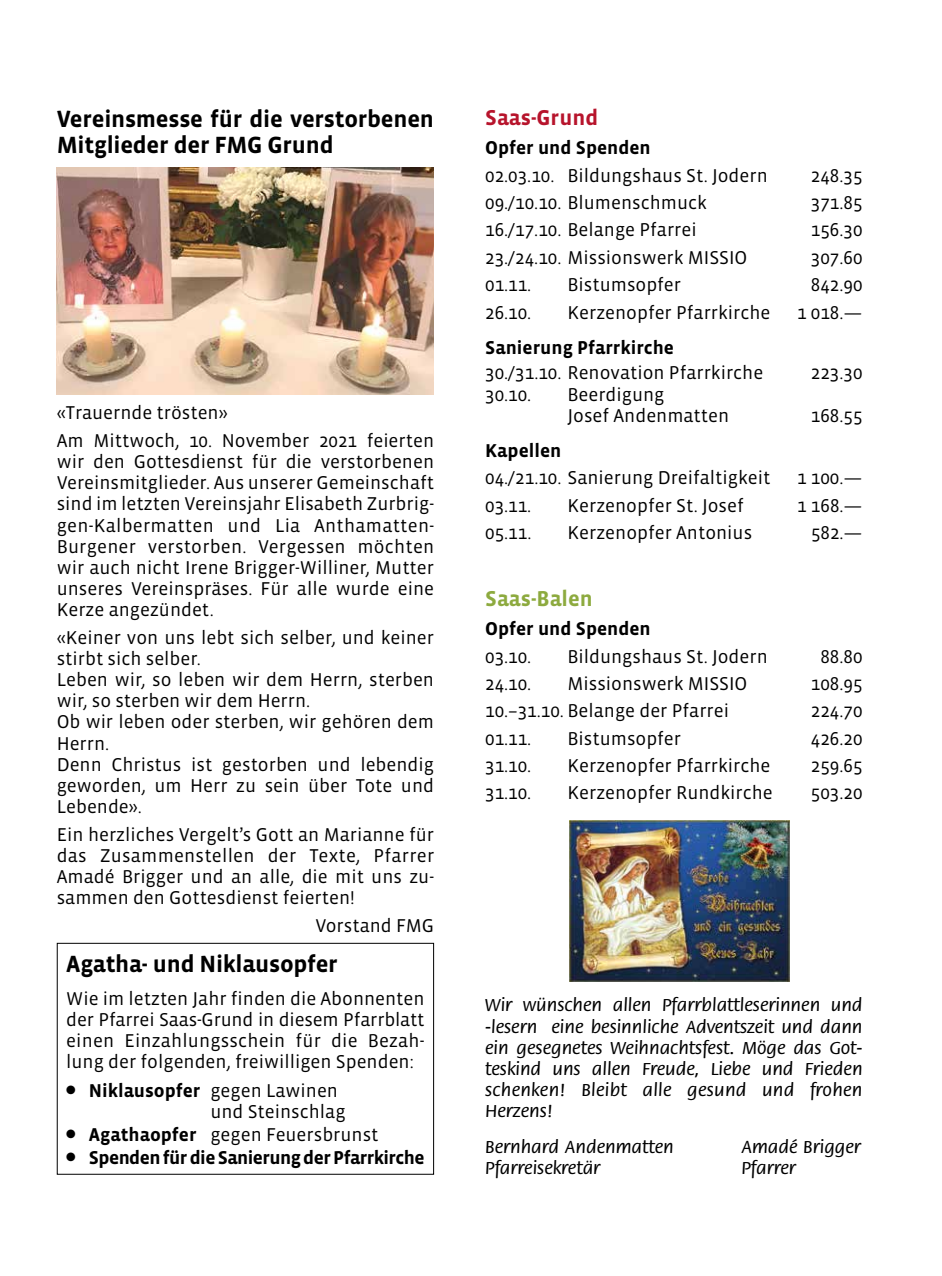
<style>
.page{position:relative;width:942px;height:1276px;background:#fff}
.page>*{position:absolute;margin:0;border:0;box-sizing:border-box;transform-origin:0 0}
.t1{font:700 24px/26.2px "Vista Sans";letter-spacing:-.01em;color:#000}
.t2{font:700 22px "Vista Sans";color:#b7142c}
.t3{font:700 22px "Vista Sans";color:#8daa3f}
.t4{font:19px/21.2px "Vista Sans";color:#000}
.t5{font:500 19px/21.2px "Flora";color:#000;text-align:justify}
.t6{font:700 19px "Vista Sans";color:#000}
.t7{font:700 19px "Vista Sans";letter-spacing:-.03em;color:#000}
.s1{font-weight:700}
</style>
<div class="page">
<img style="left:57px;top:168px;width:376px;height:226px">
<div style="left:57px;top:943px;width:377px;height:231px;border:1px solid #000"></div>
<img style="left:569px;top:820px;width:220px;height:161px">
<p class="t1" style="left:57px;top:106px;width:379px">Vereinsmesse für die verstorbenen<br>Mitglieder der FMG Grund</p>
<p class="t4" style="left:57px;top:400px;width:379px;line-height:27.4px">«Trauernde trösten»<br>Am Mittwoch, 10. November 2021 feierten</p>
<p class="t4" style="left:57px;top:451px;width:379px;text-align:justify">wir den Gottesdienst für die verstorbenen Vereinsmitglieder. Aus unserer Gemeinschaft sind im letzten Vereinsjahr Elisabeth Zurbrig&shy;gen-Kalbermatten und Lia Anthamatten-Burgener verstorben. Vergessen möchten wir auch nicht Irene Brigger-Williner, Mutter unseres Vereinspräses. Für alle wurde eine Kerze angezündet.</p>
<p class="t4" style="left:57px;top:627px;width:379px">«Keiner von uns lebt sich selber, und keiner stirbt sich selber.<br>Leben wir, so leben wir dem Herrn, sterben wir, so sterben wir dem Herrn.<br>Ob wir leben oder sterben, wir gehören dem<br>Herrn.<br>Denn Christus ist gestorben und lebendig geworden, um Herr zu sein über Tote und<br>Lebende».</p>
<p class="t4" style="left:57px;top:824px;width:379px;text-align:justify">Ein herzliches Vergelt’s Gott an Marianne für das Zusammenstellen der Texte, Pfarrer Amadé Brigger und an alle, die mit uns zu&shy;sammen den Gottesdienst feierten!</p>
<p class="t4" style="left:315px;top:915px;width:120px">Vorstand FMG</p>
<p class="t1" style="left:66px;top:951px;width:273px">Agatha- und Niklausopfer</p>
<p class="t4" style="left:66px;top:988px;width:360px;text-align:justify">Wie im letzten Jahr finden die Abonnenten der Pfarrei Saas-Grund in diesem Pfarrblatt einen Einzahlungsschein für die Bezah&shy;lung der folgenden, freiwilligen Spenden:</p>
<p class="t4" style="left:210px;top:1080px;width:137px;text-indent:-144px">● <span class="s1">Niklausopfer</span> gegen Lawinen und Steinschlag</p>
<p class="t4" style="left:66px;top:1124px;width:313px">● <span class="s1">Agathaopfer</span> gegen Feuersbrunst</p>
<p class="t7" style="left:66px;top:1148px;width:360px">● Spenden für die Sanierung der Pfarrkirche</p>
<p class="t2" style="left:485px;top:106px;width:114px">Saas-Grund</p>
<p class="t6" style="left:485px;top:138px;width:167px">Opfer und Spenden</p>
<p class="t4" style="left:485px;top:165px;width:284px">02.03.10. Bildungshaus St. Jodern</p>
<p class="t4" style="left:810px;top:165px;width:53px">248.35</p>
<p class="t4" style="left:485px;top:192px;width:223px">09./10.10. Blumenschmuck</p>
<p class="t4" style="left:810px;top:192px;width:53px">371.85</p>
<p class="t4" style="left:485px;top:220px;width:213px">16./17.10. Belange Pfarrei</p>
<p class="t4" style="left:810px;top:220px;width:53px">156.30</p>
<p class="t4" style="left:485px;top:247px;width:264px">23./24.10. Missionswerk MISSIO</p>
<p class="t4" style="left:810px;top:247px;width:53px">307.60</p>
<p class="t4" style="left:485px;top:275px;width:48px">01.11.</p>
<p class="t4" style="left:567px;top:275px;width:115px">Bistumsopfer</p>
<p class="t4" style="left:810px;top:275px;width:53px">842.90</p>
<p class="t4" style="left:485px;top:302px;width:48px">26.10.</p>
<p class="t4" style="left:567px;top:302px;width:204px">Kerzenopfer Pfarrkirche</p>
<p class="t4" style="left:796px;top:302px;width:67px">1 018.—</p>
<p class="t6" style="left:485px;top:338px;width:190px">Sanierung Pfarrkirche</p>
<p class="t4" style="left:485px;top:363px;width:279px">30./31.10. Renovation Pfarrkirche</p>
<p class="t4" style="left:810px;top:363px;width:53px">223.30</p>
<p class="t4" style="left:485px;top:384px;width:48px">30.10.</p>
<p class="t4" style="left:567px;top:384px;width:163px">Beerdigung<br>Josef Andenmatten</p>
<p class="t4" style="left:810px;top:405px;width:53px">168.55</p>
<p class="t6" style="left:485px;top:441px;width:78px">Kapellen</p>
<p class="t4" style="left:485px;top:468px;width:286px">04./21.10. Sanierung Dreifaltigkeit</p>
<p class="t4" style="left:796px;top:468px;width:67px">1 100.—</p>
<p class="t4" style="left:485px;top:495px;width:48px">03.11.</p>
<p class="t4" style="left:567px;top:495px;width:178px">Kerzenopfer St. Josef</p>
<p class="t4" style="left:796px;top:495px;width:67px">1 168.—</p>
<p class="t4" style="left:485px;top:522px;width:48px">05.11.</p>
<p class="t4" style="left:567px;top:522px;width:186px">Kerzenopfer Antonius</p>
<p class="t4" style="left:810px;top:522px;width:53px">582.—</p>
<p class="t3" style="left:485px;top:587px;width:109px">Saas-Balen</p>
<p class="t6" style="left:485px;top:619px;width:167px">Opfer und Spenden</p>
<p class="t4" style="left:485px;top:646px;width:48px">03.10.</p>
<p class="t4" style="left:567px;top:646px;width:202px">Bildungshaus St. Jodern</p>
<p class="t4" style="left:820px;top:646px;width:44px">88.80</p>
<p class="t4" style="left:485px;top:673px;width:48px">24.10.</p>
<p class="t4" style="left:567px;top:673px;width:181px">Missionswerk MISSIO</p>
<p class="t4" style="left:810px;top:673px;width:53px">108.95</p>
<p class="t4" style="left:485px;top:701px;width:245px">10.–31.10. Belange der Pfarrei</p>
<p class="t4" style="left:810px;top:701px;width:53px">224.70</p>
<p class="t4" style="left:485px;top:728px;width:48px">01.11.</p>
<p class="t4" style="left:567px;top:728px;width:115px">Bistumsopfer</p>
<p class="t4" style="left:810px;top:728px;width:53px">426.20</p>
<p class="t4" style="left:485px;top:755px;width:48px">31.10.</p>
<p class="t4" style="left:567px;top:755px;width:204px">Kerzenopfer Pfarrkirche</p>
<p class="t4" style="left:810px;top:755px;width:53px">259.65</p>
<p class="t4" style="left:485px;top:783px;width:48px">31.10.</p>
<p class="t4" style="left:567px;top:783px;width:207px">Kerzenopfer Rundkirche</p>
<p class="t4" style="left:810px;top:783px;width:53px">503.20</p>
<p class="t5" style="left:485px;top:995px;width:379px">Wir wünschen allen Pfarrblattleserinnen und -lesern eine besinnliche Adventszeit und dann ein gesegnetes Weihnachtsfest. Möge das Got&shy;teskind uns allen Freude, Liebe und Frieden schenken! Bleibt alle gesund und frohen Herzens!</p>
<p class="t5" style="left:485px;top:1136px;width:190px">Bernhard Andenmatten</p>
<p class="t5" style="left:741px;top:1136px;width:121px">Amadé Brigger</p>
<p class="t5" style="left:485px;top:1157px;width:117px">Pfarreisekretär</p>
<p class="t5" style="left:741px;top:1157px;width:56px">Pfarrer</p>
</div>
